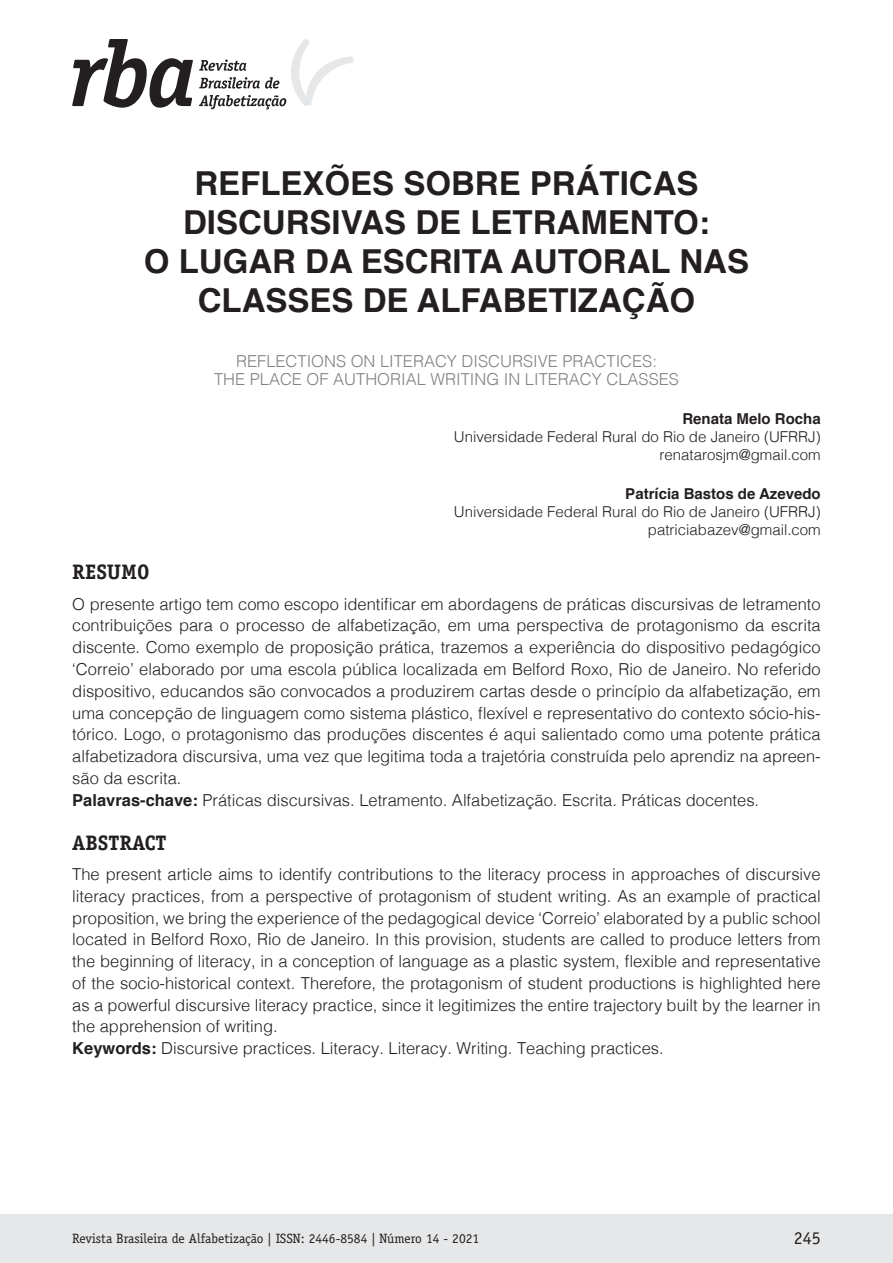
<style>
.page{position:relative;width:893px;height:1263px;background:#fff}
.page>*{position:absolute;margin:0;border:0;box-sizing:border-box;transform-origin:0 0}
._00_Titulo_Principal{font:700 33px/39px "Helvetica";color:#231f20;text-align:center}
._00_Titulo_Resumo_Ab{font:700 21px "Officina Serif Std";color:#231f20}
.t1{font:18px "Officina Serif Std";color:#231f20}
._00_Texto_Resumo_Abs{font:300 16.5px/21.8px "Helvetica";color:#231f20;text-align:justify}
._00_Titulo_Principal-2{font:300 16.5px/18px "Helvetica";color:#808285;text-align:center}
._00_Dados_Autor{font:300 15px/18px "Helvetica";color:#231f20;text-align:right}
.t2{font:13.5px "Officina Serif Std";color:#231f20}
.s1{font-weight:700}
</style>
<div class="page">
<div style="left:0;top:1215px;width:893px;height:48px;background:#e6e7e9"></div>
<svg style="left:72px;top:39px;width:121px;height:69px"></svg>
<svg style="left:199px;top:39px;width:155px;height:70px"></svg>
<p class="_00_Titulo_Principal" style="left:144px;top:164px;width:607px">REFLEXÕES SOBRE PRÁTICAS<br>DISCURSIVAS DE LETRAMENTO:<br>O LUGAR DA ESCRITA AUTORAL NAS<br>CLASSES DE ALFABETIZAÇÃO</p>
<p class="_00_Titulo_Principal-2" style="left:214px;top:351px;width:466px">REFLECTIONS ON LITERACY DISCURSIVE PRACTICES:<br>THE PLACE OF AUTHORIAL WRITING IN LITERACY CLASSES</p>
<p class="_00_Dados_Autor" style="left:454px;top:409px;width:368px"><span class="s1">Renata Melo Rocha<br></span>Universidade Federal Rural do Rio de Janeiro (UFRRJ) renatarosjm@gmail.com</p>
<p class="_00_Dados_Autor" style="left:454px;top:484px;width:368px"><span class="s1">Patrícia Bastos de Azevedo<br></span>Universidade Federal Rural do Rio de Janeiro (UFRRJ) patriciabazev@gmail.com</p>
<p class="_00_Titulo_Resumo_Ab" style="left:72px;top:559px;width:79px">RESUMO</p>
<p class="_00_Texto_Resumo_Abs" style="left:72px;top:592px;width:750px">O presente artigo tem como escopo identificar em abordagens de práticas discursivas de letramento contribuições para o processo de alfabetização, em uma perspectiva de protagonismo da escrita discente. Como exemplo de proposição prática, trazemos a experiência do dispositivo pedagógico ‘Correio’ elaborado por uma escola pública localizada em Belford Roxo, Rio de Janeiro. No referido dispositivo, educandos são convocados a produzirem cartas desde o princípio da alfabetização, em uma concepção de linguagem como sistema plástico, flexível e representativo do contexto sócio-his&shy;tórico. Logo, o protagonismo das produções discentes é aqui salientado como uma potente prática alfabetizadora discursiva, uma vez que legitima toda a trajetória construída pelo aprendiz na apreen&shy;são da escrita.</p>
<p class="_00_Texto_Resumo_Abs" style="left:72px;top:788px;width:688px"><span class="s1">Palavras-chave:</span> Práticas discursivas. Letramento. Alfabetização. Escrita. Práticas docentes.</p>
<p class="_00_Titulo_Resumo_Ab" style="left:72px;top:829px;width:96px">ABSTRACT</p>
<p class="_00_Texto_Resumo_Abs" style="left:72px;top:862px;width:750px">The present article aims to identify contributions to the literacy process in approaches of discursive literacy practices, from a perspective of protagonism of student writing. As an example of practical proposition, we bring the experience of the pedagogical device ‘Correio’ elaborated by a public school located in Belford Roxo, Rio de Janeiro. In this provision, students are called to produce letters from the beginning of literacy, in a conception of language as a plastic system, flexible and representative of the socio-historical context. Therefore, the protagonism of student productions is highlighted here as a powerful discursive literacy practice, since it legitimizes the entire trajectory built by the learner in the apprehension of writing.</p>
<p class="_00_Texto_Resumo_Abs" style="left:72px;top:1036px;width:593px"><span class="s1">Keywords:</span> Discursive practices. Literacy. Literacy. Writing. Teaching practices.</p>
<p class="t2" style="left:72px;top:1230px;width:408px">Revista Brasileira de Alfabetização | ISSN: 2446-8584 | Número 14 - 2021</p>
<p class="t1" style="left:794px;top:1227px;width:28px">245</p>
</div>
